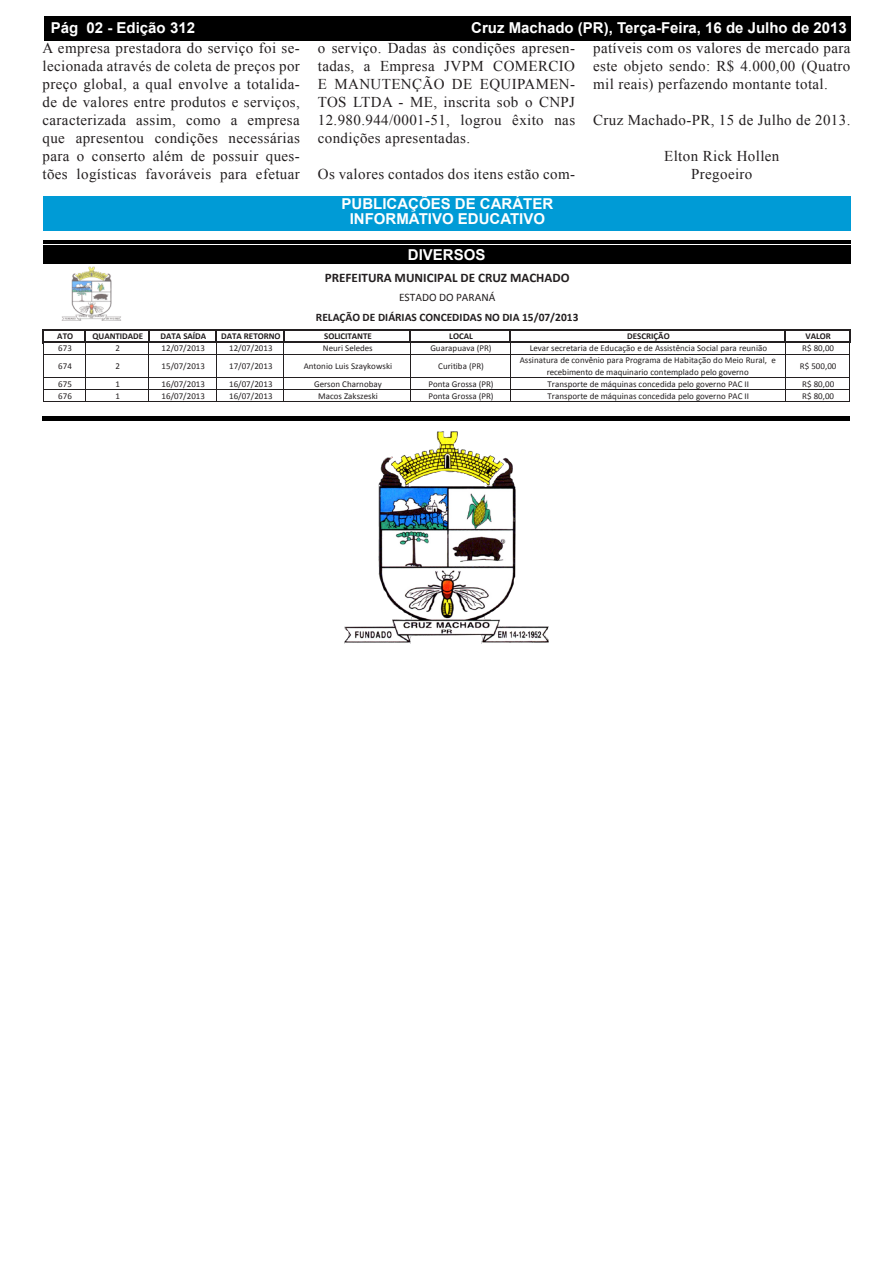
<style>
.page{position:relative;width:893px;height:1263px;background:#fff}
.page>*{position:absolute;margin:0;border:0;box-sizing:border-box;transform-origin:0 0}
.t1{font:15px/18px "Times New Roman";letter-spacing:.025em;color:#231f20;text-align:justify}
.t2{font:700 15px "Arial";color:#fff}
.t3{font:700 13.05px "Calibri";color:#231f20}
.t4{font:700 11.4px/19.5px "Calibri";color:#231f20;text-align:center}
.t5{font:9px/11.9px "Calibri";letter-spacing:.005em;color:#231f20;text-align:center}
.t6{font:700 9px "Calibri";letter-spacing:-.005em;color:#231f20}
.s1{font-weight:400}
</style>
<div class="page">
<div style="left:44px;top:16px;width:806px;height:24px;background:#000"></div>
<div style="left:43px;top:196px;width:807px;height:35px;background:#009bd6"></div>
<div style="left:43px;top:246px;width:807px;height:18px;background:#000"></div>
<hr style="left:43px;top:240px;width:807px;height:4px;background:#000">
<svg style="left:43px;top:329px;width:1px;height:14px"></svg>
<svg style="left:84px;top:331px;width:2px;height:10px"></svg>
<svg style="left:148px;top:331px;width:2px;height:10px"></svg>
<svg style="left:283px;top:331px;width:2px;height:10px"></svg>
<svg style="left:509px;top:331px;width:2px;height:10px"></svg>
<hr style="left:43px;top:343px;width:1px;height:59px;background:#231f20">
<hr style="left:85px;top:343px;width:1px;height:59px;background:#231f20">
<hr style="left:148px;top:343px;width:1px;height:59px;background:#231f20">
<hr style="left:216px;top:343px;width:1px;height:59px;background:#231f20">
<hr style="left:283px;top:343px;width:1px;height:59px;background:#231f20">
<hr style="left:410px;top:343px;width:1px;height:59px;background:#231f20">
<hr style="left:510px;top:343px;width:1px;height:59px;background:#231f20">
<hr style="left:785px;top:343px;width:1px;height:59px;background:#231f20">
<hr style="left:849px;top:343px;width:1px;height:59px;background:#231f20">
<hr style="left:44px;top:329px;width:806px;height:2px;background:#231f20">
<hr style="left:44px;top:341px;width:806px;height:2px;background:#231f20">
<hr style="left:44px;top:354px;width:806px;height:1px;background:#231f20">
<hr style="left:44px;top:377px;width:806px;height:1px;background:#231f20">
<hr style="left:44px;top:389px;width:806px;height:1px;background:#231f20">
<hr style="left:44px;top:401px;width:806px;height:1px;background:#231f20">
<img style="left:62px;top:266px;width:59px;height:55px">
<img style="left:345px;top:431px;width:203px;height:212px">
<hr style="left:43px;top:417px;width:807px;height:4px;background:#000">
<p class="t2" style="left:51px;top:18px;width:146px">Pág 02 - Edição 312</p>
<p class="t2" style="left:471px;top:18px;width:377px">Cruz Machado (PR), Terça-Feira, 16 de Julho de 2013</p>
<p class="t1" style="left:43px;top:39px;width:259px">A empresa prestadora do serviço foi se&shy;lecionada através de coleta de preços por preço global, a qual envolve a totalida&shy;de de valores entre produtos e serviços, caracterizada assim, como a empresa que apresentou condições necessárias para o conserto além de possuir ques&shy;tões logísticas favoráveis para efetuar</p>
<p class="t1" style="left:318px;top:39px;width:259px">o serviço. Dadas às condições apresen&shy;tadas, a Empresa JVPM COMERCIO E MANUTENÇÃO DE EQUIPAMEN-TOS LTDA - ME, inscrita sob o CNPJ 12.980.944/0001-51, logrou êxito nas condições apresentadas.</p>
<p class="t1" style="left:318px;top:165px;width:259px">Os valores contados dos itens estão com-</p>
<p class="t2" style="left:342px;top:194px;width:213px">PUBLICAÇÕES DE CARÁTER</p>
<p class="t2" style="left:350px;top:209px;width:197px">INFORMATIVO EDUCATIVO</p>
<p class="t2" style="left:408px;top:244px;width:79px">DIVERSOS</p>
<p class="t3" style="left:325px;top:270px;width:246px">PREFEITURA MUNICIPAL DE CRUZ MACHADO</p>
<p class="t4" style="left:316px;top:288px;width:264px"><span class="s1">ESTADO DO PARANÁ<br></span>RELAÇÃO DE DIÁRIAS CONCEDIDAS NO DIA 15/07/2013</p>
<p class="t1" style="left:593px;top:39px;width:259px">patíveis com os valores de mercado para este objeto sendo: R$ 4.000,00 (Quatro mil reais) perfazendo montante total.</p>
<p class="t1" style="left:593px;top:111px;width:259px">Cruz Machado-PR, 15 de Julho de 2013.</p>
<p class="t1" style="left:664px;top:147px;width:117px">Elton Rick Hollen</p>
<p class="t1" style="left:691px;top:165px;width:63px">Pregoeiro</p>
<p class="t6" style="left:57px;top:330px;width:17px">ATO</p>
<p class="t6" style="left:92px;top:330px;width:52px">QUANTIDADE</p>
<p class="t6" style="left:160px;top:330px;width:47px">DATA SAÍDA</p>
<p class="t6" style="left:221px;top:330px;width:61px">DATA RETORNO</p>
<p class="t6" style="left:324px;top:330px;width:49px">SOLICITANTE</p>
<p class="t6" style="left:449px;top:330px;width:25px">LOCAL</p>
<p class="t6" style="left:627px;top:330px;width:44px">DESCRIÇÃO</p>
<p class="t6" style="left:806px;top:330px;width:27px">VALOR</p>
<p class="t5" style="left:58px;top:342px;width:15px">673</p>
<p class="t5" style="left:116px;top:342px;width:6px">2</p>
<p class="t5" style="left:162px;top:342px;width:45px">12/07/2013</p>
<p class="t5" style="left:229px;top:342px;width:45px">12/07/2013</p>
<p class="t5" style="left:323px;top:342px;width:51px">Neuri Seledes</p>
<p class="t5" style="left:430px;top:342px;width:63px">Guarapuava (PR)</p>
<p class="t5" style="left:530px;top:342px;width:239px">Levar secretaria de Educação e de Assistência Social para reunião</p>
<p class="t5" style="left:802px;top:342px;width:33px">R$ 80,00</p>
<p class="t5" style="left:58px;top:360px;width:15px">674</p>
<p class="t5" style="left:116px;top:360px;width:6px">2</p>
<p class="t5" style="left:162px;top:360px;width:45px">15/07/2013</p>
<p class="t5" style="left:229px;top:360px;width:45px">17/07/2013</p>
<p class="t5" style="left:304px;top:360px;width:90px">Antonio Luis Szaykowski</p>
<p class="t5" style="left:438px;top:360px;width:47px">Curitiba (PR)</p>
<p class="t5" style="left:520px;top:354px;width:258px">Assinatura de convênio para Programa de Habitação do Meio Rural, e recebimento de maquinario contemplado pelo governo</p>
<p class="t5" style="left:800px;top:360px;width:38px">R$ 500,00</p>
<p class="t5" style="left:58px;top:378px;width:15px">675</p>
<p class="t5" style="left:116px;top:378px;width:6px">1</p>
<p class="t5" style="left:162px;top:378px;width:45px">16/07/2013</p>
<p class="t5" style="left:229px;top:378px;width:45px">16/07/2013</p>
<p class="t5" style="left:314px;top:378px;width:69px">Gerson Charnobay</p>
<p class="t5" style="left:428px;top:378px;width:67px">Ponta Grossa (PR)</p>
<p class="t5" style="left:548px;top:378px;width:203px">Transporte de máquinas concedida pelo governo PAC II</p>
<p class="t5" style="left:802px;top:378px;width:33px">R$ 80,00</p>
<p class="t5" style="left:58px;top:390px;width:15px">676</p>
<p class="t5" style="left:116px;top:390px;width:6px">1</p>
<p class="t5" style="left:162px;top:390px;width:45px">16/07/2013</p>
<p class="t5" style="left:229px;top:390px;width:45px">16/07/2013</p>
<p class="t5" style="left:318px;top:390px;width:61px">Macos Zakszeski</p>
<p class="t5" style="left:428px;top:390px;width:67px">Ponta Grossa (PR)</p>
<p class="t5" style="left:548px;top:390px;width:203px">Transporte de máquinas concedida pelo governo PAC II</p>
<p class="t5" style="left:802px;top:390px;width:33px">R$ 80,00</p>
</div>
